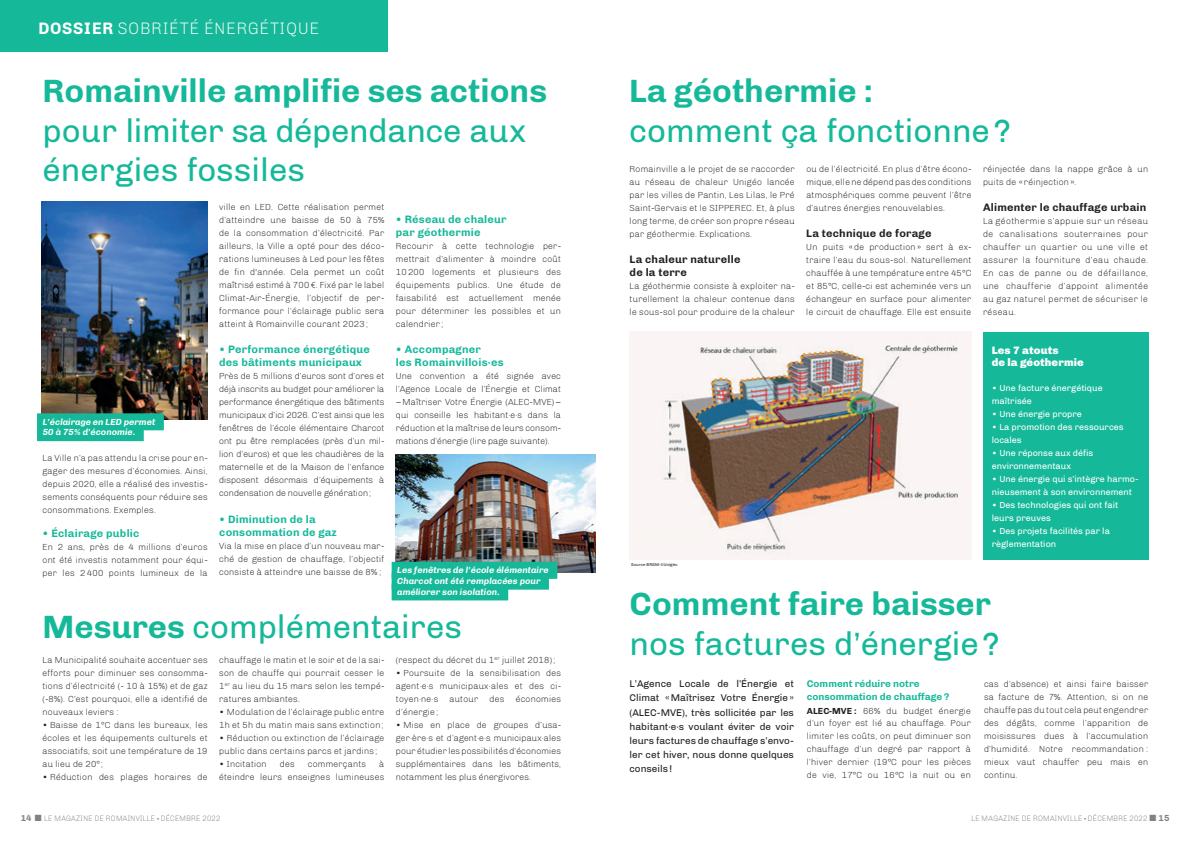
<style>
.page{position:relative;width:1191px;height:842px;background:#fff}
.page>*{position:absolute;margin:0;border:0;box-sizing:border-box;transform-origin:0 0}
.t1{font:33px/39.6px "Chivo";color:#15b999}
.t2{font:700 33px "Chivo";color:#15b999}
.t3{font:300 17px "Chivo";letter-spacing:.04em;color:#fff;scale:.95 1}
.t4{font:700 11px/13px "Chivo";letter-spacing:.02em;color:#15b999}
.t5{font:700 11px/13px "Chivo";letter-spacing:.02em;color:#231f20}
.t6{font:900 11px/12px "Chivo";letter-spacing:.01em;color:#fff}
.t7{font:10px/14px "Chivo";color:#231f20;text-align:justify}
.t8{font:700 10px/13px "Chivo";color:#15b999}
.t9{font:300 9px/13px "Chivo";color:#231f20;text-align:justify}
.t10{font:9px/13px "Chivo";color:#fff}
.t11{font:italic 700 9px/10.8px "Chivo";color:#fff}
.t12{font:300 8px "Chivo";letter-spacing:.02em;color:#808286;scale:.9 1}
.t13{font:4.2px "Chivo";color:#231f20}
.s1{font-weight:700}
.s2{font-weight:700;font-size:9px}
.s3{font-weight:900}
</style>
<div class="page">
<div style="left:0;top:0;width:387px;height:52px;background:#15b999"></div>
<img style="left:396px;top:454px;width:199px;height:119px">
<div style="left:391px;top:562px;width:166px;height:17px;background:#15b999"></div>
<div style="left:391px;top:573px;width:158px;height:17px;background:#15b999"></div>
<div style="left:391px;top:583px;width:117px;height:17px;background:#15b999"></div>
<img style="left:42px;top:202px;width:166px;height:217px">
<div style="left:37px;top:413px;width:127px;height:17px;background:#15b999"></div>
<div style="left:37px;top:424px;width:107px;height:17px;background:#15b999"></div>
<div style="left:983px;top:332px;width:165px;height:228px;background:#15b999"></div>
<img style="left:629px;top:332px;width:342px;height:228px">
<img style="left:634px;top:524px;width:65px;height:15px">
<h2 class="t3" style="left:38px;top:18px;width:297px"><span class="s1">DOSSIER</span> SOBRIÉTÉ ÉNERGÉTIQUE</h2>
<h1 class="t2" style="left:43px;top:71px;width:506px">Romainville amplifie ses actions</h1>
<h1 class="t1" style="left:43px;top:111px;width:485px">pour limiter sa dépendance aux énergies fossiles</h1>
<p class="t11" style="left:43px;top:416px;width:114px">L’éclairage en LED permet<br>50 à 75% d’économie.</p>
<p class="t9" style="left:43px;top:451px;width:167px">La Ville n’a pas attendu la crise pour en&shy;gager des mesures d’économies. Ainsi, depuis 2020, elle a réalisé des investis&shy;sements conséquents pour réduire ses consommations. Exemples.</p>
<p class="t4" style="left:43px;top:527px;width:98px">• Éclairage public</p>
<p class="t9" style="left:43px;top:540px;width:167px">En 2 ans, près de 4 millions d’euros ont été investis notamment pour équi&shy;per les 2400 points lumineux de la</p>
<p class="t9" style="left:219px;top:201px;width:167px">ville en LED. Cette réalisation permet d’atteindre une baisse de 50 à 75% de la consommation d’électricité. Par ailleurs, la Ville a opté pour des déco&shy;rations lumineuses à Led pour les fêtes de fin d'année. Cela permet un coût maîtrisé estimé à 700€. Fixé par le label Climat-Air-Énergie, l’objectif de per&shy;formance pour l’éclairage public sera atteint à Romainville courant 2023;</p>
<p class="t4" style="left:219px;top:343px;width:152px">• Performance énergétique des bâtiments municipaux</p>
<p class="t9" style="left:219px;top:370px;width:167px">Près de 5 millions d’euros sont d’ores et déjà inscrits au budget pour améliorer la performance énergétique des bâtiments municipaux d’ici 2026. C’est ainsi que les fenêtres de l’école élémentaire Charcot ont pu être remplacées (près d’un mil&shy;lion d’euros) et que les chaudières de la maternelle et de la Maison de l’enfance disposent désormais d’équipements à condensation de nouvelle génération;</p>
<p class="t4" style="left:219px;top:513px;width:119px">• Diminution de la consommation de gaz</p>
<p class="t9" style="left:219px;top:540px;width:167px">Via la mise en place d’un nouveau mar&shy;ché de gestion de chauffage, l’objectif consiste à atteindre une baisse de 8% ;</p>
<p class="t4" style="left:396px;top:213px;width:112px">• Réseau de chaleur par géothermie</p>
<p class="t9" style="left:396px;top:240px;width:167px">Recourir à cette technologie per&shy;mettrait d’alimenter à moindre coût 10200 logements et plusieurs des équipements publics. Une étude de faisabilité est actuellement menée pour déterminer les possibles et un calendrier ;</p>
<p class="t4" style="left:396px;top:343px;width:109px">• Accompagner<br>les Romainvillois·es</p>
<p class="t9" style="left:396px;top:370px;width:167px">Une convention a été signée avec l’Agence Locale de l’Énergie et Climat –Maîtriser Votre Énergie (ALEC-MVE)– qui conseille les habitant·e·s dans la réduction et la maîtrise de leurs consom&shy;mations d’énergie (lire page suivante).</p>
<p class="t11" style="left:397px;top:565px;width:153px">Les fenêtres de l'école élémentaire<br>Charcot ont été remplacées pour améliorer son isolation.</p>
<h1 class="t1" style="left:43px;top:607px;width:421px"><span class="s1">Mesures</span> complémentaires</h1>
<p class="t9" style="left:43px;top:653px;width:167px">La Municipalité souhaite accentuer ses efforts pour diminuer ses consomma&shy;tions d’électricité (- 10 à 15%) et de gaz (-8%). C’est pourquoi, elle a identifié de nouveaux leviers :</p>
<p class="t9" style="left:43px;top:718px;width:167px">• Baisse de 1°C dans les bureaux, les écoles et les équipements culturels et associatifs, soit une température de 19 au lieu de 20°;</p>
<p class="t9" style="left:43px;top:770px;width:167px">• Réduction des plages horaires de</p>
<p class="t9" style="left:219px;top:653px;width:167px">chauffage le matin et le soir et de la sai&shy;son de chauffe qui pourrait cesser le 1<sup>er</sup> au lieu du 15 mars selon les tempé&shy;ratures ambiantes.</p>
<p class="t9" style="left:219px;top:705px;width:167px">• Modulation de l’éclairage public entre<br>1h et 5h du matin mais sans extinction;</p>
<p class="t9" style="left:219px;top:731px;width:167px">• Réduction ou extinction de l’éclairage public dans certains parcs et jardins;</p>
<p class="t9" style="left:219px;top:757px;width:49px">• Incitation</p>
<p class="t9" style="left:280px;top:757px;width:17px">des</p>
<p class="t9" style="left:308px;top:757px;width:60px">commerçants</p>
<p class="t9" style="left:219px;top:757px;width:167px;text-align:right">à<br>éteindre leurs enseignes lumineuses</p>
<p class="t9" style="left:396px;top:653px;width:161px">(respect du décret du 1<sup>er</sup> juillet 2018);</p>
<p class="t9" style="left:396px;top:666px;width:167px">• Poursuite de la sensibilisation des agent·e·s municipaux·ales et des ci&shy;toyen·ne·s autour des économies d’énergie;</p>
<p class="t9" style="left:396px;top:718px;width:167px">• Mise en place de groupes d’usa&shy;ger·ère·s et d’agent·e·s municipaux·ales pour étudier les possibilités d’économies supplémentaires dans les bâtiments, notamment les plus énergivores.</p>
<h1 class="t2" style="left:629px;top:71px;width:245px">La géothermie :</h1>
<h1 class="t1" style="left:629px;top:111px;width:383px">comment ça fonctionne?</h1>
<p class="t9" style="left:629px;top:162px;width:167px">Romainville a le projet de se raccorder au réseau de chaleur Unigéo lancée par les villes de Pantin, Les Lilas, le Pré Saint-Gervais et le SIPPEREC. Et, à plus long terme, de créer son propre réseau par géothermie. Explications.</p>
<p class="t5" style="left:629px;top:253px;width:112px">La chaleur naturelle de la terre</p>
<p class="t9" style="left:629px;top:279px;width:167px">La géothermie consiste à exploiter na&shy;turellement la chaleur contenue dans le sous-sol pour produire de la chaleur</p>
<p class="t13" style="left:631px;top:563px;width:48px">Source BRGM-©Unigéo</p>
<p class="t9" style="left:806px;top:162px;width:167px">ou de l’électricité. En plus d’être écono&shy;mique, elle ne dépend pas des conditions atmosphériques comme peuvent l’être d’autres énergies renouvelables.</p>
<p class="t5" style="left:806px;top:227px;width:127px">La technique de forage</p>
<p class="t9" style="left:806px;top:240px;width:167px">Un puits «de production» sert à ex&shy;traire l’eau du sous-sol. Naturellement chauffée à une température entre 45°C et 85°C, celle-ci est acheminée vers un échangeur en surface pour alimenter le circuit de chauffage. Elle est ensuite</p>
<p class="t9" style="left:983px;top:162px;width:167px">réinjectée dans la nappe grâce à un puits de « réinjection».</p>
<p class="t5" style="left:983px;top:201px;width:165px">Alimenter le chauffage urbain</p>
<p class="t9" style="left:983px;top:214px;width:167px">La géothermie s’appuie sur un réseau de canalisations souterraines pour chauffer un quartier ou une ville et assurer la fourniture d’eau chaude.<br>En cas de panne ou de défaillance, une chaufferie d’appoint alimentée au gaz naturel permet de sécuriser le réseau.</p>
<p class="t6" style="left:991px;top:344px;width:93px">Les 7 atouts<br>de la géothermie</p>
<p class="t10" style="left:991px;top:381px;width:112px">• Une facture énergétique maîtrisée</p>
<p class="t10" style="left:991px;top:407px;width:92px">• Une énergie propre</p>
<p class="t10" style="left:991px;top:420px;width:133px">• La promotion des ressources locales</p>
<p class="t10" style="left:991px;top:446px;width:103px">• Une réponse aux défis environnementaux</p>
<p class="t10" style="left:991px;top:472px;width:148px">• Une énergie qui s’intègre harmo&shy;nieusement à son environnement</p>
<p class="t10" style="left:991px;top:498px;width:128px">• Des technologies qui ont fait leurs preuves</p>
<p class="t10" style="left:991px;top:524px;width:120px">• Des projets facilités par la règlementation</p>
<h1 class="t2" style="left:629px;top:584px;width:363px">Comment faire baisser</h1>
<h1 class="t1" style="left:629px;top:624px;width:371px">nos factures d’énergie?</h1>
<p class="t7" style="left:629px;top:677px;width:166px">L’Agence Locale de l’Énergie et Climat «Maîtrisez Votre Énergie» (ALEC-MVE), très sollicitée par les habitant·e·s voulant éviter de voir leurs factures de chauffage s’envo&shy;ler cet hiver, nous donne quelques conseils!</p>
<p class="t8" style="left:806px;top:678px;width:144px">Comment réduire notre consommation de chauffage?</p>
<p class="t9" style="left:984px;top:677px;width:166px">cas d’absence) et ainsi faire baisser sa facture de 7%. Attention, si on ne chauffe pas du tout cela peut engendrer des dégâts, comme l’apparition de moisissures dues à l’accumulation d’humidité. Notre recommandation : mieux vaut chauffer peu mais en continu.</p>
<p class="t9" style="left:806px;top:704px;width:166px"><span class="s1">ALEC-MVE :</span> 66% du budget énergie d’un foyer est lié au chauffage. Pour limiter les coûts, on peut diminuer son chauffage d’un degré par rapport à l’hiver dernier (19°C pour les pièces de vie, 17°C ou 16°C la nuit ou en</p>
<p class="t12" style="left:21px;top:814px;width:223px"><span class="s2">14</span> ■ LE MAGAZINE DE ROMAINVILLE <span class="s3">·</span> DÉCEMBRE 2022</p>
<p class="t12" style="left:971px;top:814px;width:222px">LE MAGAZINE DE ROMAINVILLE <span class="s3">·</span> DÉCEMBRE 2022 ■ <span class="s2">15</span></p>
</div>
